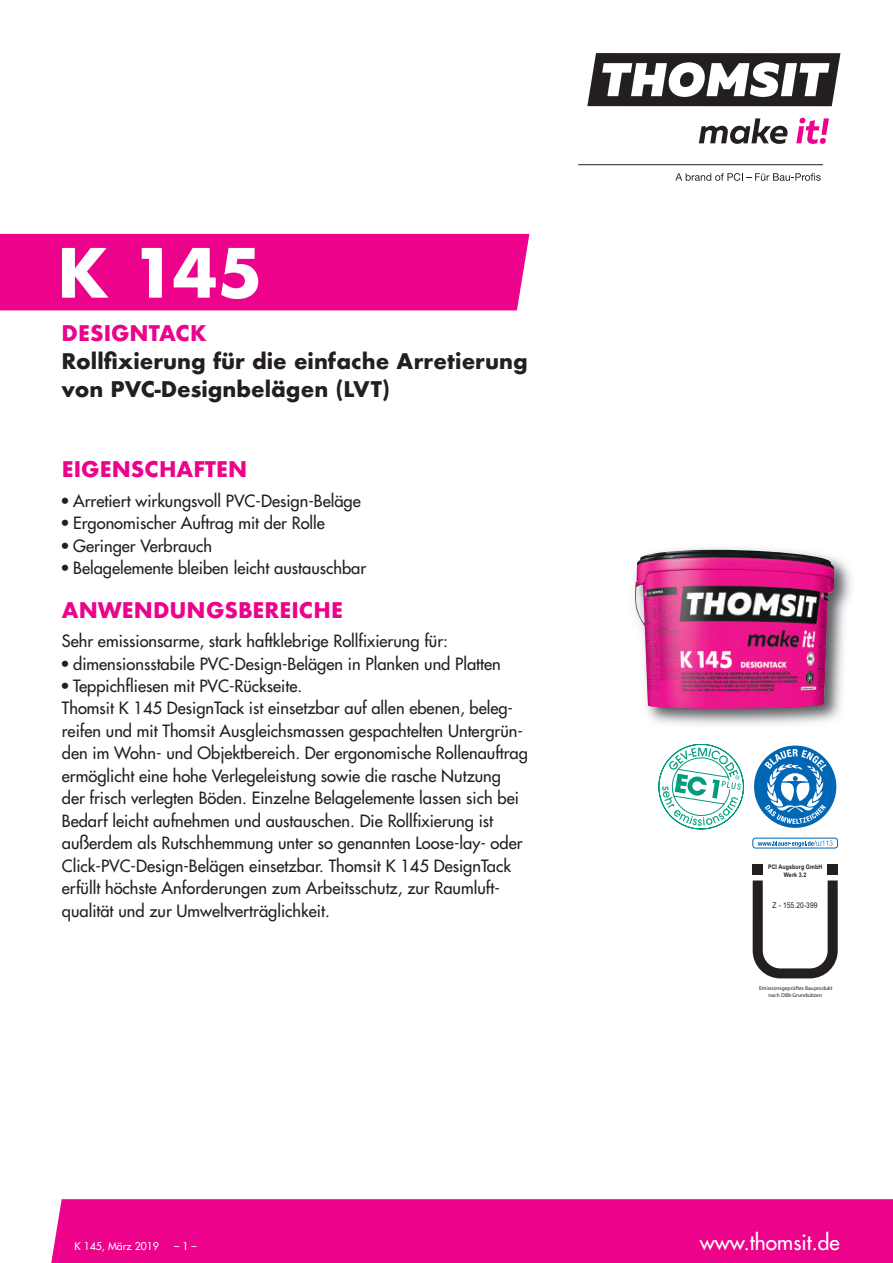
<style>
.page{position:relative;width:893px;height:1263px;background:#fff}
.page>*{position:absolute;margin:0;border:0;box-sizing:border-box;transform-origin:0 0}
.t1{font:700 66px "Futura";color:#fff}
.t2{font:700 21px/28px "Futura";color:#231f20}
.t3{font:700 21px "Futura";color:#ed028c}
.t4{font:21px "Futura";color:#fff}
.t5{font:16.5px/22.5px "Futura";color:#231f20}
.t6{font:10.5px "Futura";color:#fff}
.t7{font:7.95px "Arial";letter-spacing:.01em;color:#231f20;scale:.85 1}
.t8{font:700 6.3px/7.9px "Arial";letter-spacing:.01em;color:#231f20;text-align:center;scale:.85 1}
.t9{font:5.55px/6.6px "Myriad";color:#231f20;text-align:center}
.s1{font-stretch:condensed}
</style>
<div class="page">
<svg style="left:587px;top:53px;width:253px;height:53px"></svg>
<svg style="left:699px;top:118px;width:89px;height:26px"></svg>
<svg style="left:796px;top:118px;width:33px;height:26px"></svg>
<hr style="left:578px;top:164px;width:245px;height:1px;background:#231f20">
<svg style="left:675px;top:173px;width:146px;height:8px"></svg>
<svg style="left:659px;top:744px;width:85px;height:85px"></svg>
<svg style="left:754px;top:745px;width:82px;height:83px"></svg>
<div style="left:51px;top:1199px;width:842px;height:64px;background:#ed028c"></div>
<div style="left:0;top:234px;width:529px;height:76px;background:#ed028c"></div>
<img style="left:647px;top:548px;width:204px;height:177px">
<img style="left:635px;top:549px;width:199px;height:160px">
<div style="left:753px;top:838px;width:85px;height:10px;border:1px solid #0166b3;border-radius:3px"></div>
<svg style="left:758px;top:840px;width:74px;height:7px"></svg>
<div style="left:753px;top:864px;width:10px;height:10px;background:#231f20"></div>
<svg style="left:753px;top:880px;width:85px;height:98px"></svg>
<div style="left:828px;top:864px;width:10px;height:10px;background:#231f20"></div>
<h1 class="t1" style="left:57px;top:225px;width:207px">K 145</h1>
<p class="t3" style="left:62px;top:318px;width:147px">DESIGNTACK</p>
<p class="t2" style="left:62px;top:347px;width:467px">Rollfixierung für die einfache Arretierung von PVC-Designbelägen (LVT)</p>
<p class="t3" style="left:62px;top:454px;width:187px">EIGENSCHAFTEN</p>
<p class="t5" style="left:62px;top:490px;width:300px"><span class="s1">•</span> Arretiert wirkungsvoll PVC-Design-Beläge</p>
<p class="t5" style="left:62px;top:513px;width:265px"><span class="s1">•</span> Ergonomischer Auftrag mit der Rolle</p>
<p class="t5" style="left:62px;top:535px;width:152px"><span class="s1">•</span> Geringer Verbrauch</p>
<p class="t5" style="left:62px;top:558px;width:306px"><span class="s1">•</span> Belagelemente bleiben leicht austauschbar</p>
<p class="t3" style="left:62px;top:594px;width:283px">ANWENDUNGSBEREICHE</p>
<p class="t5" style="left:62px;top:631px;width:388px">Sehr emissionsarme, stark haftklebrige Rollfixierung für:</p>
<p class="t5" style="left:62px;top:653px;width:440px"><span class="s1">•</span> dimensionsstabile PVC-Design-Belägen in Planken und Platten</p>
<p class="t5" style="left:62px;top:676px;width:468px"><span class="s1">•</span> Teppichfliesen mit PVC-Rückseite.<br>Thomsit K 145 DesignTack ist einsetzbar auf allen ebenen, beleg&shy;reifen und mit Thomsit Ausgleichsmassen gespachtelten Untergrün&shy;den im Wohn- und Objektbereich. Der ergonomische Rollenauftrag ermöglicht eine hohe Verlegeleistung sowie die rasche Nutzung der frisch verlegten Böden. Einzelne Belagelemente lassen sich bei Bedarf leicht aufnehmen und austauschen. Die Rollfixierung ist außerdem als Rutschhemmung unter so genannten Loose-lay- oder Click-PVC-Design-Belägen einsetzbar. Thomsit K 145 DesignTack erfüllt höchste Anforderungen zum Arbeitsschutz, zur Raumluft&shy;qualität und zur Umweltverträglichkeit.</p>
<p class="t8" style="left:768px;top:863px;width:65px">PCI Augsburg GmbH<br>Werk 3.2</p>
<p class="t7" style="left:773px;top:900px;width:54px">Z - 155.20-399</p>
<p class="t9" style="left:759px;top:986px;width:75px">Emissionsgeprüftes Bauprodukt nach DIBt-Grundsätzen</p>
<p class="t6" style="left:74px;top:1241px;width:86px">K 145, März 2019</p>
<p class="t6" style="left:174px;top:1241px;width:24px">–1–</p>
<p class="t4" style="left:700px;top:1232px;width:141px">www.thomsit.de</p>
</div>
